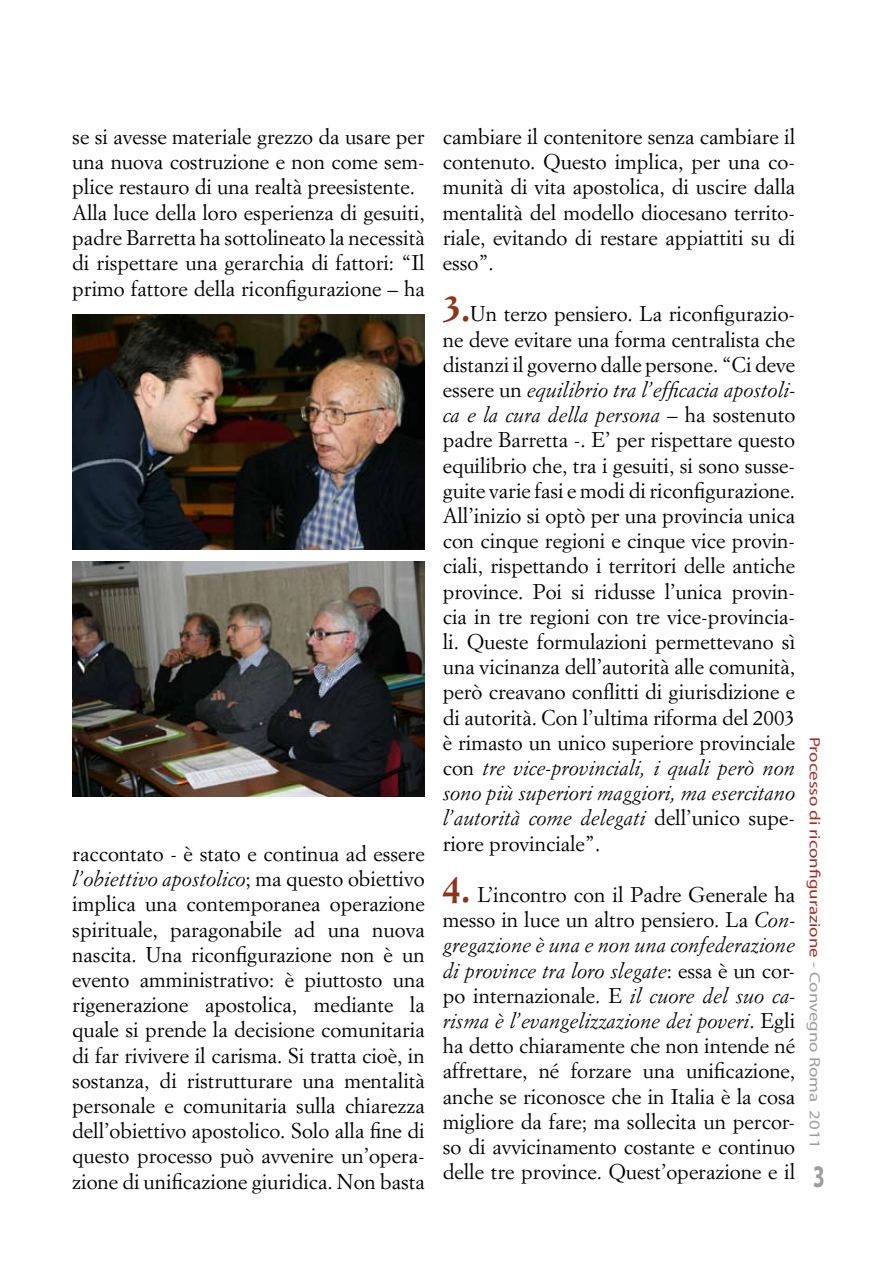
<style>
.page{position:relative;width:893px;height:1263px;background:#fff}
.page>*{position:absolute;margin:0;border:0;box-sizing:border-box;transform-origin:0 0}
.t1{font:700 31.5px "Myriad";color:#9c9d9f;scale:.67 1}
.t2{font:21px/25.2px "Simoncini Garamond";color:#000;text-align:justify}
.t3{font:15px "Myriad";color:#ad2a23;scale:1.26 1}
.s1{font-weight:700;font-size:36.75px;color:#903419}
.s2{font-style:italic}
.s3{color:#9c9d9f}
</style>
<div class="page">
<img style="left:72px;top:315px;width:353px;height:235px">
<img style="left:72px;top:561px;width:353px;height:235px">
<p class="t2" style="left:72px;top:123px;width:354px;text-align:left">se si avesse materiale grezzo da usare per una nuova costruzione e non come sem&shy;plice restauro di una realtà preesistente.<br>Alla luce della loro esperienza di gesuiti, padre Barretta ha sottolineato la necessità di rispettare una gerarchia di fattori: “Il primo fattore della riconfigurazione – ha</p>
<p class="t2" style="left:443px;top:124px;width:354px">cambiare il contenitore senza cambiare il contenuto. Questo implica, per una co&shy;munità di vita apostolica, di uscire dalla mentalità del modello diocesano territo&shy;riale, evitando di restare appiattiti su di esso”.</p>
<p class="t2" style="left:443px;top:301px;width:354px"><span class="s1">3.</span>Un terzo pensiero. La riconfigurazio&shy;ne deve evitare una forma centralista che distanzi il governo dalle persone. “Ci deve essere un <span class="s2">equilibrio tra l’efficacia apostoli&shy;ca e la cura della persona</span> – ha sostenuto padre Barretta -. E’ per rispettare questo equilibrio che, tra i gesuiti, si sono susse&shy;guite varie fasi e modi di riconfigurazione.<br>All’inizio si optò per una provincia unica con cinque regioni e cinque vice provin&shy;ciali, rispettando i territori delle antiche province. Poi si ridusse l’unica provin&shy;cia in tre regioni con tre vice-provincia&shy;li. Queste formulazioni permettevano sì una vicinanza dell’autorità alle comunità, però creavano conflitti di giurisdizione e di autorità. Con l’ultima riforma del 2003 è rimasto un unico superiore provinciale con <span class="s2">tre vice-provinciali, i quali però non sono più superiori maggiori, ma esercitano l’autorità come delegati</span> dell’unico supe&shy;riore provinciale”.</p>
<p class="t2" style="left:443px;top:882px;width:354px"><span class="s1">4.</span> L’incontro con il Padre Generale ha messo in luce un altro pensiero. La <span class="s2">Con&shy;gregazione è una e non una confederazione di province tra loro slegate</span>: essa è un cor&shy;po internazionale. E <span class="s2">il cuore del suo ca&shy;risma è l’evangelizzazione dei poveri</span>. Egli ha detto chiaramente che non intende né affrettare, né forzare una unificazione, anche se riconosce che in Italia è la cosa migliore da fare; ma sollecita un percor&shy;so di avvicinamento costante e continuo delle tre province. Quest’operazione e il</p>
<p class="t2" style="left:72px;top:841px;width:354px">raccontato - è stato e continua ad essere <span class="s2">l’obiettivo apostolico</span>; ma questo obiettivo implica una contemporanea operazione spirituale, paragonabile ad una nuova nascita. Una riconfigurazione non è un evento amministrativo: è piuttosto una rigenerazione apostolica, mediante la quale si prende la decisione comunitaria di far rivivere il carisma. Si tratta cioè, in sostanza, di ristrutturare una mentalità personale e comunitaria sulla chiarezza dell’obiettivo apostolico. Solo alla fine di questo processo può avvenire un’opera&shy;zione di unificazione giuridica. Non basta</p>
<p class="t3" style="left:822px;top:736px;width:329px;rotate:90deg">Processo di riconfigurazione <span class="s3">- Convegno Roma 2011</span></p>
<h1 class="t1" style="left:813px;top:1160px;width:19px">3</h1>
</div>
